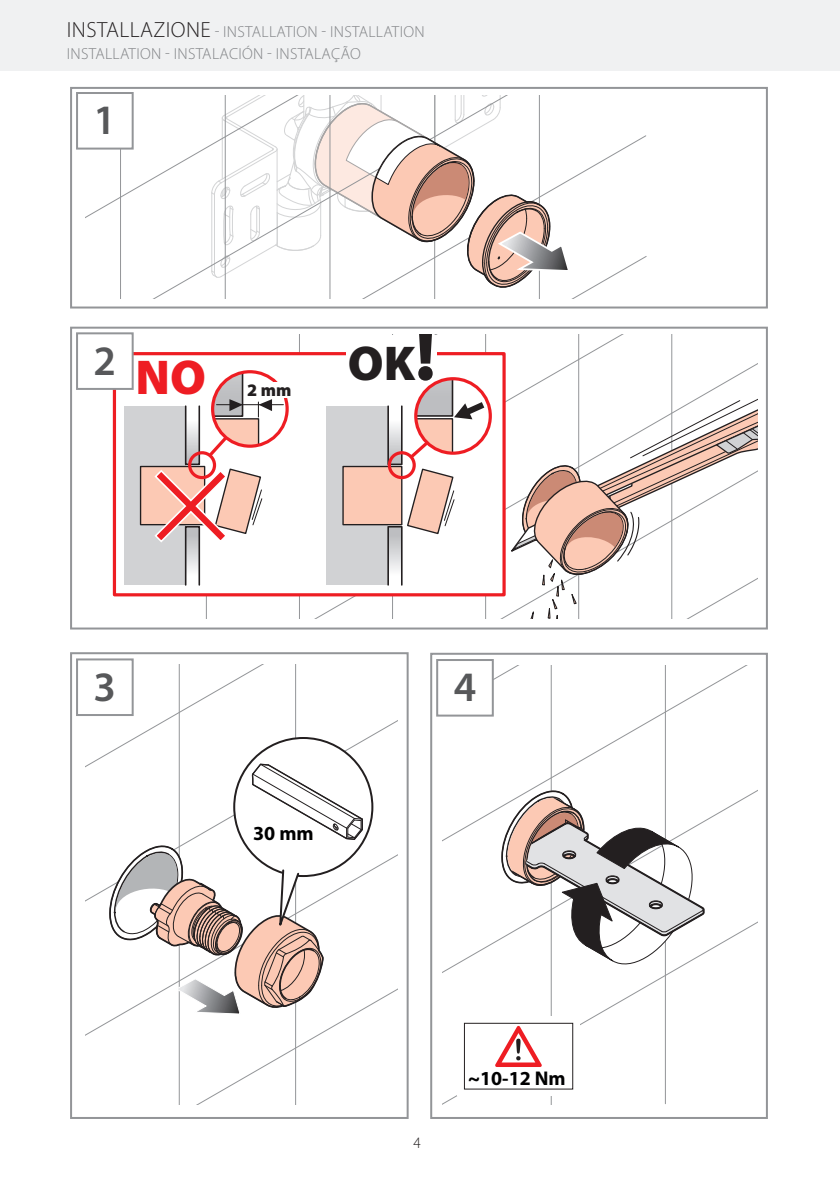
<style>
.page{position:relative;width:840px;height:1191px;background:#fff}
.page>*{position:absolute;margin:0;border:0;box-sizing:border-box;transform-origin:0 0}
.t1{font:900 49.2px "Myriad Pro";color:#231f20}
.t2{font:900 49.2px "Myriad Pro";color:#ee1d23}
.t3{font:600 42px "Myriad Pro";color:#57585a}
.t4{font:700 20px "Myriad Pro";color:#000001}
.t5{font:900 17.6px "Myriad Pro";color:#231f20}
.Titolo{font:300 16px "Myriad Pro";letter-spacing:.02em;color:#808285}
.t6{font:300 16px "Myriad Pro";color:#231f20;scale:.94 1}
.s1{font-size:22px;color:#231f20}
.s2{font-size:70.2px}
</style>
<div class="page">
<div style="left:0;top:0;width:839px;height:71px;background:#f0f1f2"></div>
<div style="left:70px;top:87px;width:697px;height:221px;border:2px solid #939598"></div>
<div style="left:70px;top:327px;width:697px;height:302px;border:2px solid #939598"></div>
<div style="left:430px;top:653px;width:337px;height:466px;border:2px solid #939598"></div>
<div style="left:70px;top:652px;width:338px;height:467px;border:2px solid #939598"></div>
<svg style="left:85px;top:95px;width:561px;height:203px"></svg>
<div style="left:113px;top:352px;width:392px;height:244px;border:3px solid #ee1d23"></div>
<div style="left:123px;top:406px;width:62px;height:178px;background:#d1d2d4"></div>
<div style="left:140px;top:466px;width:64px;height:58px;background:#fcc9b4"></div>
<div style="left:140px;top:466px;width:65px;height:59px;border:1px solid #231f20"></div>
<div style="left:346px;top:335px;width:90px;height:31px;background:#fff"></div>
<svg style="left:153px;top:372px;width:603px;height:246px"></svg>
<svg style="left:442px;top:922px;width:314px;height:182px"></svg>
<svg style="left:486px;top:706px;width:219px;height:266px"></svg>
<svg style="left:96px;top:710px;width:301px;height:50px"></svg>
<div style="left:234px;top:738px;width:138px;height:138px;background:#fff;border-radius:50%"></div>
<svg style="left:85px;top:760px;width:312px;height:344px"></svg>
<div style="left:76px;top:92px;width:58px;height:58px;background:#fff;border:2px solid #939598"></div>
<div style="left:76px;top:332px;width:58px;height:58px;background:#fff;border:2px solid #939598"></div>
<div style="left:436px;top:659px;width:57px;height:57px;background:#fff;border:2px solid #939598"></div>
<div style="left:76px;top:658px;width:58px;height:58px;background:#fff;border:2px solid #939598"></div>
<div style="left:457px;top:1016px;width:122px;height:80px;background:#fff"></div>
<div style="left:463px;top:1022px;width:110px;height:67px;border:1px solid #231f20"></div>
<svg style="left:495px;top:1026px;width:46px;height:41px"></svg>
<p class="Titolo" style="left:67px;top:22px;width:359px"><span class="s1">INSTALLAZIONE</span> - INSTALLATION - INSTALLATION</p>
<p class="Titolo" style="left:67px;top:44px;width:295px">INSTALLATION - INSTALACIÓN - INSTALAÇÃO</p>
<p class="t3" style="left:93px;top:94px;width:24px">1</p>
<p class="t3" style="left:93px;top:334px;width:24px">2</p>
<p class="t2" style="left:135px;top:344px;width:72px">NO</p>
<p class="t5" style="left:247px;top:378px;width:46px">2 mm</p>
<p class="t1" style="left:347px;top:330px;width:89px">OK<span class="s2">!</span></p>
<p class="t3" style="left:93px;top:660px;width:24px">3</p>
<p class="t3" style="left:453px;top:660px;width:24px">4</p>
<p class="t4" style="left:253px;top:820px;width:62px">30 mm</p>
<p class="t6" style="left:413px;top:1132px;width:9px">4</p>
<p class="t4" style="left:468px;top:1065px;width:99px">~10-12 Nm</p>
</div>
